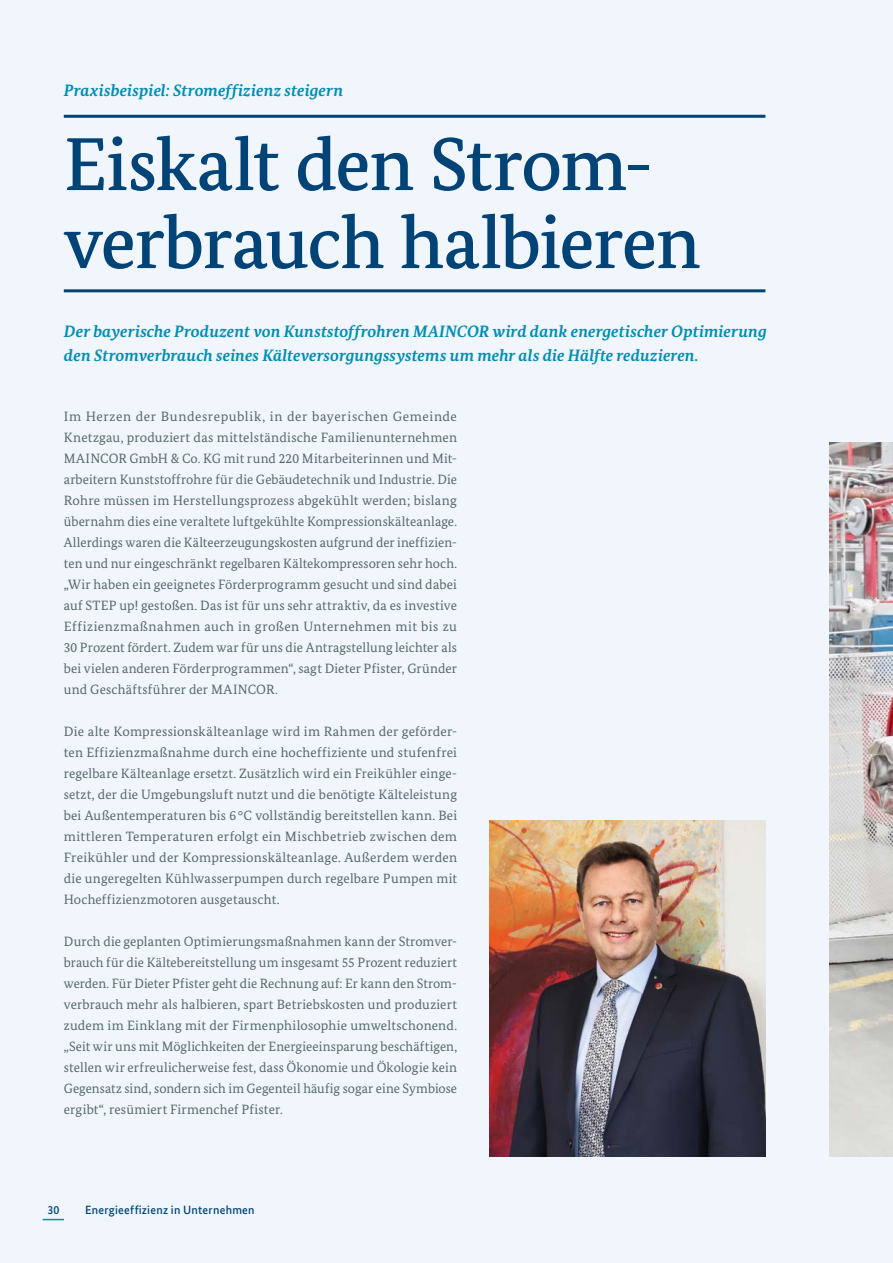
<style>
.page{position:relative;width:893px;height:1263px;background:#f0f6fc}
.page>*{position:absolute;margin:0;border:0;box-sizing:border-box;transform-origin:0 0}
.t1{font:500 75px/78px "Bundes Serif";letter-spacing:-.02em;color:#004377}
.t2{font:italic 700 16.5px/24px "Bundes Serif";letter-spacing:.005em;color:#008db4}
.t3{font:13.5px/21px "Bundes Serif";letter-spacing:.01em;color:#57666d;text-align:justify}
.t4{font:500 12px "Bundes Sans";letter-spacing:.02em;color:#004377}
</style>
<div class="page">
<hr style="left:64px;top:115px;width:701px;height:3px;background:#004377">
<hr style="left:64px;top:289px;width:701px;height:3px;background:#004377">
<img style="left:489px;top:820px;width:276px;height:336px">
<img style="left:829px;top:442px;width:64px;height:714px">
<svg style="left:43px;top:1219px;width:21px;height:1px"></svg>
<p class="t2" style="left:64px;top:79px;width:281px">Praxisbeispiel: Stromeffizienz steigern</p>
<h2 class="t1" style="left:64px;top:125px;width:638px">Eiskalt den Strom&shy;verbrauch halbieren</h2>
<p class="t2" style="left:64px;top:319px;width:704px">Der bayerische Produzent von Kunststoffrohren MAINCOR wird dank energetischer Optimierung den Stromverbrauch seines Kälteversorgungssystems um mehr als die Hälfte reduzieren.</p>
<p class="t3" style="left:64px;top:406px;width:395px">Im Herzen der Bundesrepublik, in der bayerischen Gemeinde Knetzgau, produziert das mittelständische Familienunternehmen MAINCOR GmbH &amp; Co. KG mit rund 220 Mitarbeiterinnen und Mit&shy;arbeitern Kunststoffrohre für die Gebäudetechnik und Industrie. Die Rohre müssen im Herstellungsprozess abgekühlt werden; bislang übernahm dies eine veraltete luftgekühlte Kompressionskälteanlage.<br>Allerdings waren die Kälteerzeugungskosten aufgrund der ineffizien&shy;ten und nur eingeschränkt regelbaren Kältekompressoren sehr hoch. „Wir haben ein geeignetes Förderprogramm gesucht und sind dabei auf STEP up! gestoßen. Das ist für uns sehr attraktiv, da es investive Effizienzmaßnahmen auch in großen Unternehmen mit bis zu 30 Prozent fördert. Zudem war für uns die Antragstellung leichter als bei vielen anderen Förderprogrammen“, sagt Dieter Pfister, Gründer und Geschäftsführer der MAINCOR.</p>
<p class="t3" style="left:64px;top:721px;width:395px">Die alte Kompressionskälteanlage wird im Rahmen der geförder&shy;ten Effizienzmaßnahme durch eine hocheffiziente und stufenfrei regelbare Kälteanlage ersetzt. Zusätzlich wird ein Freikühler einge&shy;setzt, der die Umgebungsluft nutzt und die benötigte Kälteleistung bei Außentemperaturen bis 6 °C vollständig bereitstellen kann. Bei mittleren Temperaturen erfolgt ein Mischbetrieb zwischen dem Freikühler und der Kompressionskälteanlage. Außerdem werden die ungeregelten Kühlwasserpumpen durch regelbare Pumpen mit Hocheffizienzmotoren ausgetauscht.</p>
<p class="t3" style="left:64px;top:931px;width:395px">Durch die geplanten Optimierungsmaßnahmen kann der Stromver&shy;brauch für die Kältebereitstellung um insgesamt 55 Prozent reduziert werden. Für Dieter Pfister geht die Rechnung auf: Er kann den Strom&shy;verbrauch mehr als halbieren, spart Betriebskosten und produziert zudem im Einklang mit der Firmenphilosophie umweltschonend. „Seit wir uns mit Möglichkeiten der Energieeinsparung beschäftigen, stellen wir erfreulicherweise fest, dass Ökonomie und Ökologie kein Gegensatz sind, sondern sich im Gegenteil häufig sogar eine Symbiose ergibt“, resümiert Firmenchef Pfister.</p>
<p class="t4" style="left:47px;top:1202px;width:14px">30</p>
<p class="t4" style="left:85px;top:1202px;width:171px">Energieeffizienz in Unternehmen</p>
</div>
